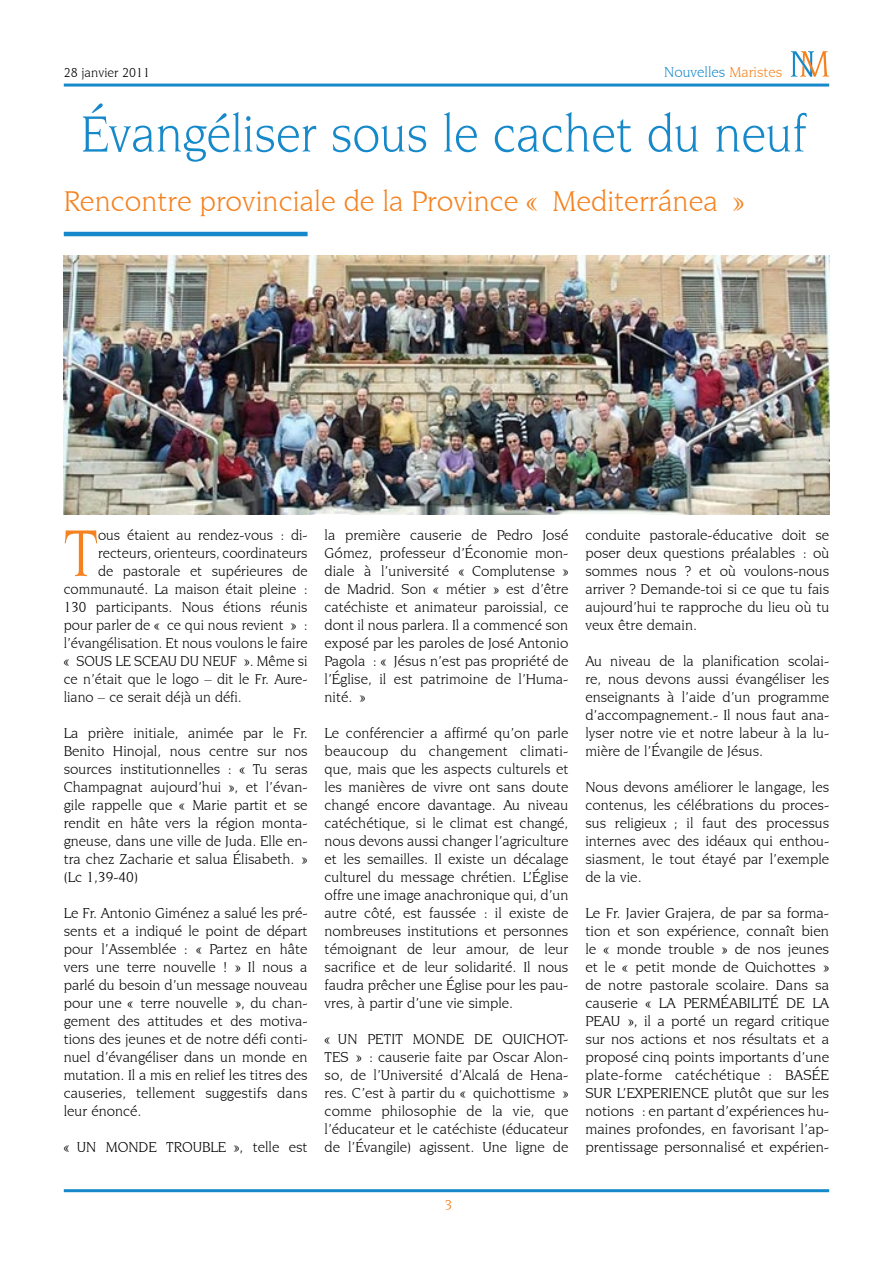
<style>
.page{position:relative;width:893px;height:1263px;background:#fff}
.page>*{position:absolute;margin:0;border:0;box-sizing:border-box;transform-origin:0 0}
.t1{font:70.05px "Novarese IT Cby BT";color:#f5821f}
.t2{font:54px "Novarese IT Cby BT";color:#1689ca;scale:.93 1}
.t3{font:30px "Novarese IT Cby BT";color:#f5821f}
.t4{font:15px/18px "Novarese IT Cby BT";color:#000;text-align:justify}
.t5{font:15px "Novarese IT Cby BT";color:#1689ca}
.t6{font:13.5px "Novarese IT Cby BT";color:#000}
.s1{color:#f5821f}
</style>
<div class="page">
<hr style="left:64px;top:1189px;width:765px;height:3px;background:#1689ca">
<hr style="left:64px;top:84px;width:765px;height:3px;background:#1689ca">
<svg style="left:791px;top:51px;width:38px;height:26px"></svg>
<hr style="left:64px;top:232px;width:244px;height:4px;background:#1689ca">
<img style="left:64px;top:255px;width:765px;height:260px">
<p class="t6" style="left:64px;top:64px;width:88px">28 janvier 2011</p>
<p class="t5" style="left:664px;top:63px;width:120px">Nouvelles <span class="s1">Maristes</span></p>
<h2 class="t2" style="left:81px;top:102px;width:782px">Évangéliser sous le cachet du neuf</h2>
<h3 class="t3" style="left:64px;top:184px;width:682px">Rencontre provinciale de la Province « Mediterránea »</h3>
<h1 class="t1" style="left:64px;top:512px;width:36px">T</h1>
<p class="t4" style="left:98px;top:526px;width:211px">ous étaient au rendez-vous : di-</p>
<p class="t4" style="left:98px;top:544px;width:211px">recteurs, orienteurs, coordinateurs</p>
<p class="t4" style="left:98px;top:562px;width:211px">de pastorale et supérieures de</p>
<p class="t4" style="left:64px;top:580px;width:245px">communauté. La maison était pleine :</p>
<p class="t4" style="left:64px;top:598px;width:245px">130 participants. Nous étions réunis</p>
<p class="t4" style="left:64px;top:616px;width:245px">pour parler de « ce qui nous revient » :</p>
<p class="t4" style="left:64px;top:634px;width:245px">l’évangélisation. Et nous voulons le faire</p>
<p class="t4" style="left:64px;top:652px;width:245px">« SOUS LE SCEAU DU NEUF ». Même si</p>
<p class="t4" style="left:64px;top:670px;width:245px">ce n’était que le logo – dit le Fr. Aure-</p>
<p class="t4" style="left:64px;top:688px;width:179px">liano – ce serait déjà un défi.</p>
<p class="t4" style="left:64px;top:724px;width:245px">La prière initiale, animée par le Fr.<br>Benito Hinojal, nous centre sur nos sources institutionnelles : « Tu seras Champagnat aujourd’hui », et l’évan&shy;gile rappelle que « Marie partit et se rendit en hâte vers la région monta&shy;gneuse, dans une ville de Juda. Elle en&shy;tra chez Zacharie et salua Élisabeth. » (Lc 1,39-40)</p>
<p class="t4" style="left:64px;top:904px;width:245px">Le Fr. Antonio Giménez a salué les pré&shy;sents et a indiqué le point de départ pour l’Assemblée : « Partez en hâte vers une terre nouvelle ! » Il nous a parlé du besoin d’un message nouveau pour une « terre nouvelle », du chan&shy;gement des attitudes et des motiva&shy;tions des jeunes et de notre défi conti&shy;nuel d’évangéliser dans un monde en mutation. Il a mis en relief les titres des causeries, tellement suggestifs dans leur énoncé.</p>
<p class="t4" style="left:64px;top:1138px;width:245px">« UN MONDE TROUBLE », telle est</p>
<p class="t4" style="left:325px;top:526px;width:245px">la première causerie de Pedro José Gómez, professeur d’Économie mon&shy;diale à l’université « Complutense » de Madrid. Son « métier » est d’être catéchiste et animateur paroissial, ce dont il nous parlera. Il a commencé son exposé par les paroles de José Antonio Pagola : « Jésus n’est pas propriété de l’Église, il est patrimoine de l’Huma&shy;nité. »</p>
<p class="t4" style="left:325px;top:724px;width:245px">Le conférencier a affirmé qu’on parle beaucoup du changement climati&shy;que, mais que les aspects culturels et les manières de vivre ont sans doute changé encore davantage. Au niveau catéchétique, si le climat est changé, nous devons aussi changer l’agriculture et les semailles. Il existe un décalage culturel du message chrétien. L’Église offre une image anachronique qui, d’un autre côté, est faussée : il existe de nombreuses institutions et personnes témoignant de leur amour, de leur sacrifice et de leur solidarité. Il nous faudra prêcher une Église pour les pau&shy;vres, à partir d’une vie simple.</p>
<p class="t4" style="left:325px;top:1030px;width:245px">« UN PETIT MONDE DE QUICHOT-TES » : causerie faite par Oscar Alon&shy;so, de l’Université d’Alcalá de Hena&shy;res. C’est à partir du « quichottisme » comme philosophie de la vie, que l’éducateur et le catéchiste (éducateur de l’Évangile) agissent. Une ligne de</p>
<p class="t4" style="left:585px;top:526px;width:245px">conduite pastorale-éducative doit se poser deux questions préalables : où sommes nous ? et où voulons-nous arriver ? Demande-toi si ce que tu fais aujourd’hui te rapproche du lieu où tu veux être demain.</p>
<p class="t4" style="left:585px;top:652px;width:245px">Au niveau de la planification scolai&shy;re, nous devons aussi évangéliser les enseignants à l’aide d’un programme d’accompagnement.- Il nous faut ana&shy;lyser notre vie et notre labeur à la lu&shy;mière de l’Évangile de Jésus.</p>
<p class="t4" style="left:585px;top:778px;width:245px">Nous devons améliorer le langage, les contenus, les célébrations du proces&shy;sus religieux ; il faut des processus internes avec des idéaux qui enthou&shy;siasment, le tout étayé par l’exemple de la vie.</p>
<p class="t4" style="left:585px;top:904px;width:245px">Le Fr. Javier Grajera, de par sa forma&shy;tion et son expérience, connaît bien le « monde trouble » de nos jeunes et le « petit monde de Quichottes » de notre pastorale scolaire. Dans sa causerie « LA PERMÉABILITÉ DE LA PEAU », il a porté un regard critique sur nos actions et nos résultats et a proposé cinq points importants d’une plate-forme catéchétique : BASÉE SUR L’EXPERIENCE plutôt que sur les notions : en partant d’expériences hu&shy;maines profondes, en favorisant l’ap&shy;prentissage personnalisé et expérien-</p>
</div>
